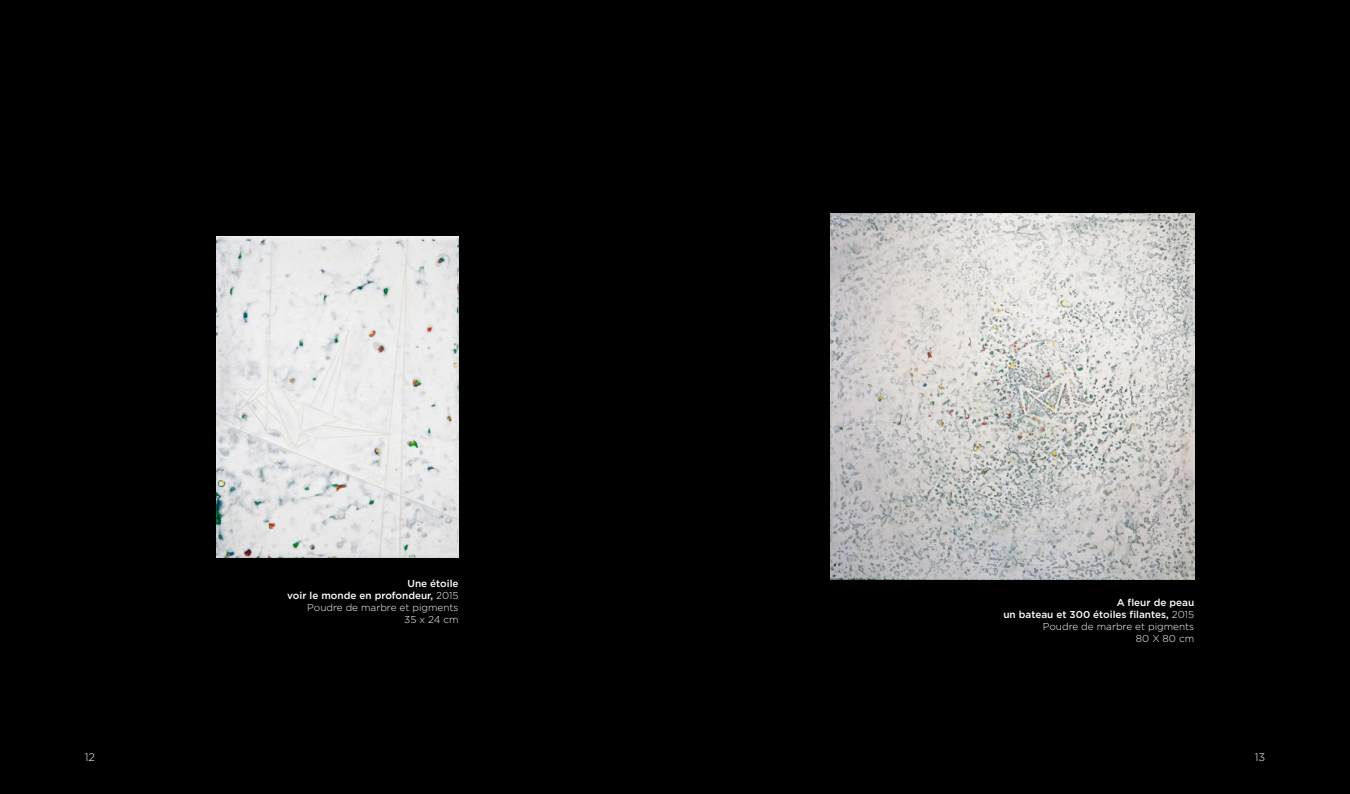
<style>
.page{position:relative;width:1350px;height:794px;background:#fff}
.page>*{position:absolute;margin:0;border:0;box-sizing:border-box;transform-origin:0 0}
.t1{font:300 11px "Gotham";color:#fff}
.t2{font:500 10px/12px "Gotham";color:#fff;text-align:right}
.t3{font:300 10px/12px "Gotham";color:#fff;text-align:right}
.s1{font-weight:500}
.s2{font-weight:300}
</style>
<div class="page">
<div style="left:0;top:0;width:1349px;height:794px;background:#000"></div>
<img style="left:216px;top:236px;width:242px;height:321px">
<img style="left:830px;top:214px;width:364px;height:365px">
<p class="t3" style="left:287px;top:577px;width:173px"><span class="s1">Une étoile<br>voir le monde en profondeur,</span> 2015<br>Poudre de marbre et pigments<br>35 x 24 cm</p>
<p class="t2" style="left:1003px;top:596px;width:192px">A fleur de peau<br>un bateau et 300 étoiles filantes, <span class="s2">2015<br>Poudre de marbre et pigments<br>80 X 80 cm</span></p>
<p class="t1" style="left:85px;top:750px;width:12px">12</p>
<p class="t1" style="left:1254px;top:750px;width:12px">13</p>
</div>
